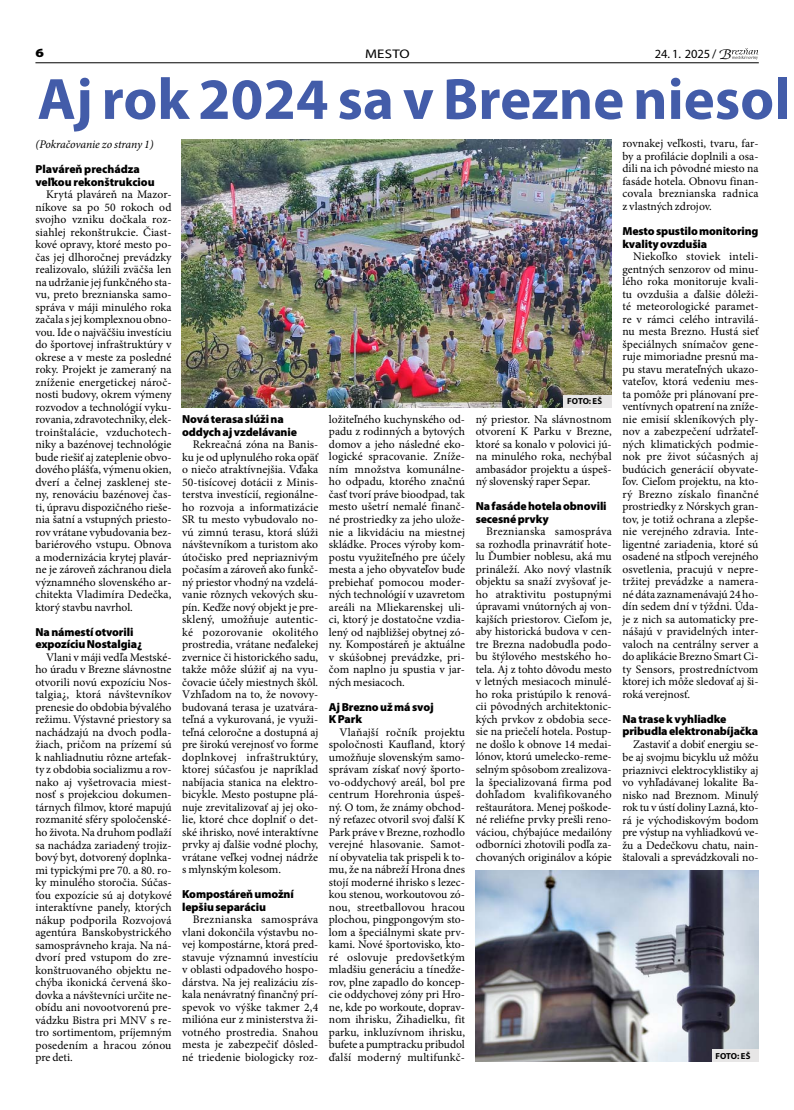
<style>
.page{position:relative;width:794px;height:1110px;background:#fff}
.page>*{position:absolute;margin:0;border:0;box-sizing:border-box;transform-origin:0 0}
.t1{font:700 58.75px "Myriad Pro";color:#435ca9}
.t2{font:12.5px "Myriad Pro";letter-spacing:-.005em;color:#000}
.t3{font:12.5px "Myriad Pro";letter-spacing:-.005em;color:#000;scale:1.19 1}
.t4{font:900 12.5px "Myriad Pro";color:#000;scale:1.19 1}
.t5{font:11.62px/12.5px "Minion Pro";color:#000;text-align:justify}
.t6{font:900 11.62px/12.5px "Myriad Pro";letter-spacing:-.01em;color:#000}
.t7{font:italic 11.62px "Minion Pro";letter-spacing:-.015em;color:#000}
.t8{font:700 8.75px "Myriad Pro";color:#000}
.s1{font-family:"Cerigo Swa Itc TEE";font-style:italic;font-size:13.38px}
</style>
<div class="page">
<hr style="left:35px;top:63px;width:723px;height:1px;background:#000">
<svg style="left:732px;top:48px;width:26px;height:12px"></svg>
<img style="left:181px;top:140px;width:431px;height:267px">
<img style="left:476px;top:870px;width:282px;height:191px">
<div style="left:563px;top:395px;width:49px;height:13px;background:#e7e6e6"></div>
<div style="left:711px;top:1048px;width:47px;height:13px;background:#e7e6e6"></div>
<p class="t4" style="left:35px;top:46px;width:9px">6</p>
<p class="t3" style="left:365px;top:46px;width:39px">MESTO</p>
<p class="t2" style="left:655px;top:46px;width:78px">24. 1. 2025 / <span class="s1">B</span></p>
<h1 class="t1" style="left:37px;top:61px;width:754px">Aj rok 2024 sa v Brezne niesol</h1>
<p class="t7" style="left:35px;top:136px;width:120px">(Pokračovanie zo strany 1)</p>
<p class="t6" style="left:35px;top:163px;width:121px">Plaváreň prechádza veľkou rekonštrukciou</p>
<p class="t5" style="left:35px;top:188px;width:138px;text-indent:11px">Krytá plaváreň na Mazor&shy;níkove sa po 50 rokoch od svojho vzniku dočkala roz&shy;siahlej rekonštrukcie. Čiast&shy;kové opravy, ktoré mesto po&shy;čas jej dlhoročnej prevádzky realizovalo, slúžili zväčša len na udržanie jej funkčného sta&shy;vu, preto breznianska samo&shy;správa v máji minulého roka začala s jej komplexnou obno&shy;vou. Ide o najväčšiu investíciu do športovej infraštruktúry v okrese a v meste za posledné roky. Projekt je zameraný na zníženie energetickej nároč&shy;nosti budovy, okrem výmeny rozvodov a technológií vyku&shy;rovania, zdravotechniky, elek&shy;troinštalácie, vzduchotech&shy;niky a bazénovej technológie bude riešiť aj zateplenie obvo&shy;dového plášťa, výmenu okien, dverí a čelnej zasklenej ste&shy;ny, renováciu bazénovej čas&shy;ti, úpravu dispozičného rieše&shy;nia šatní a vstupných priesto&shy;rov vrátane vybudovania bez&shy;bariérového vstupu. Obnova a modernizácia krytej plavár&shy;ne je zároveň záchranou diela významného slovenského ar&shy;chitekta Vladimíra Dedečka, ktorý stavbu navrhol.</p>
<p class="t6" style="left:35px;top:625px;width:108px">Na námestí otvorili expozíciu Nostalgia¿</p>
<p class="t5" style="left:35px;top:650px;width:138px;text-indent:11px">Vlani v máji vedľa Mestské&shy;ho úradu v Brezne slávnostne otvorili novú expozíciu Nos&shy;talgia¿, ktorá návštevníkov prenesie do obdobia bývalého režimu. Výstavné priestory sa nachádzajú na dvoch podla&shy;žiach, pričom na prízemí sú k nahliadnutiu rôzne artefak&shy;ty z obdobia socializmu a rov&shy;nako aj vyšetrovacia miest&shy;nosť s projekciou dokumen&shy;tárnych filmov, ktoré mapujú rozmanité sféry spoločenské&shy;ho života. Na druhom podlaží sa nachádza zariadený trojiz&shy;bový byt, dotvorený doplnka&shy;mi typickými pre 70. a 80. ro&shy;ky minulého storočia. Súčas&shy;ťou expozície sú aj dotykové interaktívne panely, ktorých nákup podporila Rozvojová agentúra Banskobystrického samosprávneho kraja. Na ná&shy;dvorí pred vstupom do zre&shy;konštruovaného objektu ne&shy;chýba ikonická červená ško&shy;dovka a návštevníci určite ne&shy;obídu ani novootvorenú pre&shy;vádzku Bistra pri MNV s re&shy;tro sortimentom, príjemným posedením a hracou zónou pre deti.</p>
<p class="t5" style="left:622px;top:137px;width:138px">rovnakej veľkosti, tvaru, far&shy;by a profilácie doplnili a osa&shy;dili na ich pôvodné miesto na fasáde hotela. Obnovu finan&shy;covala breznianska radnica z vlastných zdrojov.</p>
<p class="t6" style="left:622px;top:225px;width:138px">Mesto spustilo monitoring kvality ovzdušia</p>
<p class="t5" style="left:622px;top:250px;width:138px;text-indent:11px">Niekoľko stoviek inteli&shy;gentných senzorov od minu&shy;lého roka monitoruje kvali&shy;tu ovzdušia a ďalšie dôleži&shy;té meteorologické paramet&shy;re v rámci celého intravilá&shy;nu mesta Brezno. Hustá sieť špeciálnych snímačov gene&shy;ruje mimoriadne presnú ma&shy;pu stavu merateľných ukazo&shy;vateľov, ktorá vedeniu mes&shy;ta pomôže pri plánovaní pre&shy;ventívnych opatrení na zníže&shy;nie emisií skleníkových ply&shy;nov a zabezpečení udržateľ&shy;ných klimatických podmie&shy;nok pre život súčasných aj budúcich generácií obyvate&shy;ľov. Cieľom projektu, na kto&shy;rý Brezno získalo finančné prostriedky z Nórskych gran&shy;tov, je totiž ochrana a zlepše&shy;nie verejného zdravia. Inte&shy;ligentné zariadenia, ktoré sú osadené na stĺpoch verejného osvetlenia, pracujú v nepre&shy;tržitej prevádzke a namera&shy;né dáta zaznamenávajú 24 ho&shy;dín sedem dní v týždni. Úda&shy;je z nich sa automaticky pre&shy;nášajú v pravidelných inter&shy;valoch na centrálny server a do aplikácie Brezno Smart Ci&shy;ty Sensors, prostredníctvom ktorej ich môže sledovať aj ši&shy;roká verejnosť.</p>
<p class="t6" style="left:622px;top:712px;width:137px">Na trase kvyhliadke pribudla elektronabíjačka</p>
<p class="t5" style="left:622px;top:737px;width:138px;text-indent:11px">Zastaviť a dobiť energiu se&shy;be aj svojmu bicyklu už môžu priaznivci elektrocyklistiky aj vo vyhľadávanej lokalite Ba&shy;nisko nad Breznom. Minulý rok tu v ústí doliny Lazná, kto&shy;rá je východiskovým bodom pre výstup na vyhliadkovú ve&shy;žu a Dedečkovu chatu, nain&shy;štalovali a sprevádzkovali no-</p>
<p class="t8" style="left:567px;top:395px;width:37px">FOTO: EŠ</p>
<p class="t5" style="left:475px;top:413px;width:138px">ný priestor. Na slávnostnom otvorení K Parku v Brezne, ktoré sa konalo v polovici jú&shy;na minulého roka, nechýbal ambasádor projektu a úspeš&shy;ný slovenský raper Separ.</p>
<p class="t6" style="left:475px;top:500px;width:132px">Na fasáde hotela obnovili secesné prvky</p>
<p class="t5" style="left:475px;top:525px;width:138px;text-indent:11px">Breznianska samospráva sa rozhodla prinavrátiť hote&shy;lu Ďumbier noblesu, aká mu prináleží. Ako nový vlastník objektu sa snaží zvyšovať je&shy;ho atraktivitu postupnými úpravami vnútorných aj von&shy;kajších priestorov. Cieľom je, aby historická budova v cen&shy;tre Brezna nadobudla podo&shy;bu štýlového mestského ho&shy;tela. Aj z tohto dôvodu mesto v letných mesiacoch minulé&shy;ho roka pristúpilo k renová&shy;cii pôvodných architektonic&shy;kých prvkov z obdobia sece&shy;sie na priečelí hotela. Postup&shy;ne došlo k obnove 14 medai&shy;lónov, ktorú umelecko-reme&shy;selným spôsobom zrealizova&shy;la špecializovaná firma pod dohľadom kvalifikovaného reštaurátora. Menej poškode&shy;né reliéfne prvky prešli reno&shy;váciou, chýbajúce medailóny odborníci zhotovili podľa za&shy;chovaných originálov a kópie</p>
<p class="t5" style="left:329px;top:413px;width:138px">ložiteľného kuchynského od&shy;padu z rodinných a bytových domov a jeho následné eko&shy;logické spracovanie. Zníže&shy;ním množstva komunálne&shy;ho odpadu, ktorého značnú časť tvorí práve bioodpad, tak mesto ušetrí nemalé finanč&shy;né prostriedky za jeho ulože&shy;nie a likvidáciu na miestnej skládke. Proces výroby kom&shy;postu využiteľného pre účely mesta a jeho obyvateľov bude prebiehať pomocou moder&shy;ných technológií v uzavretom areáli na Mliekarenskej uli&shy;ci, ktorý je dostatočne vzdia&shy;lený od najbližšej obytnej zó&shy;ny. Kompostáreň je aktuálne v skúšobnej prevádzke, pri&shy;čom naplno ju spustia v jar&shy;ných mesiacoch.</p>
<p class="t6" style="left:329px;top:700px;width:106px">Aj Brezno už má svoj<br>K Park</p>
<p class="t5" style="left:329px;top:725px;width:138px;text-indent:11px">Vlaňajší ročník projektu spoločnosti Kaufland, ktorý umožňuje slovenským samo&shy;správam získať nový športo&shy;vo-oddychový areál, bol pre centrum Horehronia úspeš&shy;ný. O tom, že známy obchod&shy;ný reťazec otvoril svoj ďalší K Park práve v Brezne, rozhodlo verejné hlasovanie. Samot&shy;ní obyvatelia tak prispeli k to&shy;mu, že na nábreží Hrona dnes stojí moderné ihrisko s lezec&shy;kou stenou, workoutovou zó&shy;nou, streetballovou hracou plochou, pingpongovým sto&shy;lom a špeciálnymi skate prv&shy;kami. Nové športovisko, kto&shy;ré oslovuje predovšetkým mladšiu generáciu a tínedže&shy;rov, plne zapadlo do koncep&shy;cie oddychovej zóny pri Hro&shy;ne, kde po workoute, doprav&shy;nom ihrisku, Žihadielku, fit parku, inkluzívnom ihrisku, bufete a pumptracku pribudol ďalší moderný multifunkč-</p>
<p class="t6" style="left:182px;top:413px;width:116px">Nová terasa slúži na oddych aj vzdelávanie</p>
<p class="t5" style="left:182px;top:438px;width:138px;text-indent:11px">Rekreačná zóna na Banis&shy;ku je od uplynulého roka opäť o niečo atraktívnejšia. Vďaka 50-tisícovej dotácii z Minis&shy;terstva investícií, regionálne&shy;ho rozvoja a informatizácie SR tu mesto vybudovalo no&shy;vú zimnú terasu, ktorá slúži návštevníkom a turistom ako útočisko pred nepriaznivým počasím a zároveň ako funkč&shy;ný priestor vhodný na vzdelá&shy;vanie rôznych vekových sku&shy;pín. Keďže nový objekt je pre&shy;sklený, umožňuje autentic&shy;ké pozorovanie okolitého prostredia, vrátane neďalekej zvernice či historického sadu, takže môže slúžiť aj na vyu&shy;čovacie účely miestnych škôl.<br>Vzhľadom na to, že novovy&shy;budovaná terasa je uzatvára&shy;teľná a vykurovaná, je využi&shy;teľná celoročne a dostupná aj pre širokú verejnosť vo forme doplnkovej infraštruktúry, ktorej súčasťou je napríklad nabíjacia stanica na elektro&shy;bicykle. Mesto postupne plá&shy;nuje zrevitalizovať aj jej oko&shy;lie, ktoré chce doplniť o det&shy;ské ihrisko, nové interaktívne prvky aj ďalšie vodné plochy, vrátane veľkej vodnej nádrže s mlynským kolesom.</p>
<p class="t6" style="left:182px;top:888px;width:113px">Kompostáreň umožní lepšiu separáciu</p>
<p class="t5" style="left:182px;top:913px;width:138px;text-indent:11px">Breznianska samospráva vlani dokončila výstavbu no&shy;vej kompostárne, ktorá pred&shy;stavuje významnú investíciu v oblasti odpadového hospo&shy;dárstva. Na jej realizáciu zís&shy;kala nenávratný finančný prí&shy;spevok vo výške takmer 2,4 milióna eur z ministerstva ži&shy;votného prostredia. Snahou mesta je zabezpečiť dôsled&shy;né triedenie biologicky roz-</p>
<p class="t8" style="left:715px;top:1049px;width:37px">FOTO: EŠ</p>
</div>
